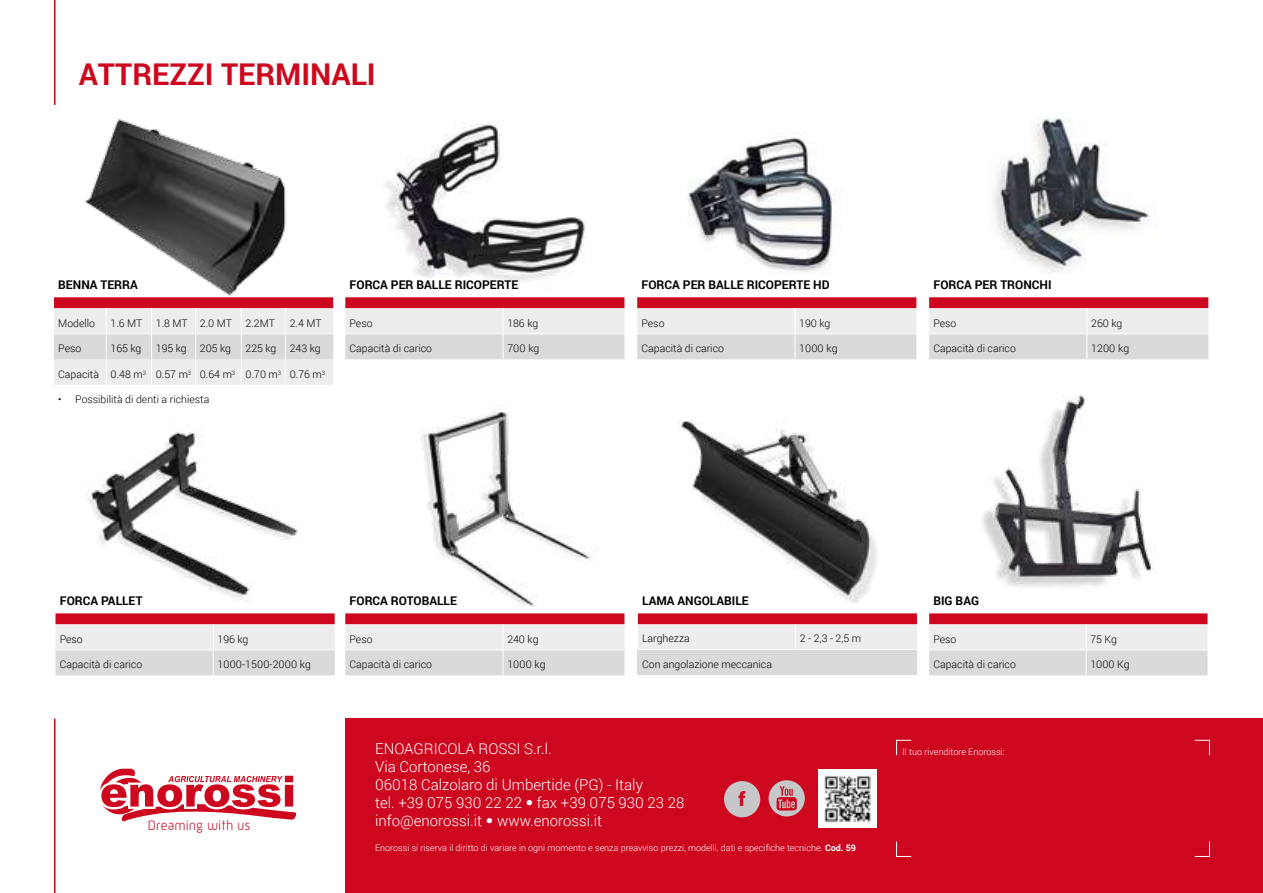
<style>
.page{position:relative;width:1263px;height:893px;background:#fff}
.page>*{position:absolute;margin:0;border:0;box-sizing:border-box;transform-origin:0 0}
.t1{font:700 30px "Roboto";color:#cd071e}
.t2{font:900 19.5px "Roboto";color:#cd071e}
.t3{font:300 15px/18px "Roboto";color:#fff}
.t4{font:300 14.1px "C32";color:#bd0a26}
.t5{font:700 12px "Roboto";color:#000}
.t6{font:300 10.5px "Roboto";color:#000}
.t7{font:300 9px "Roboto";color:#fff}
.s1{font-family:"Helvetica Neue LT Std";font-weight:400;font-stretch:condensed}
.s2{font-weight:700}
</style>
<div class="page">
<img style="left:421px;top:411px;width:177px;height:196px">
<img style="left:87px;top:425px;width:214px;height:177px">
<img style="left:687px;top:132px;width:146px;height:140px">
<div style="left:346px;top:719px;width:917px;height:174px;background:#cd071e"></div>
<hr style="left:54px;top:719px;width:1px;height:174px;background:#cd071e">
<hr style="left:54px;top:0;width:1px;height:105px;background:#cd071e">
<img style="left:678px;top:420px;width:199px;height:183px">
<img style="left:385px;top:121px;width:201px;height:160px">
<img style="left:994px;top:118px;width:158px;height:156px">
<div style="left:724px;top:781px;width:36px;height:36px;background:#c6c7c8;border-radius:50%"></div>
<img style="left:982px;top:394px;width:173px;height:193px">
<img style="left:85px;top:118px;width:202px;height:178px">
<div style="left:769px;top:780px;width:36px;height:36px;background:#c6c7c8;border-radius:50%"></div>
<svg style="left:776px;top:786px;width:21px;height:24px"></svg>
<svg style="left:100px;top:769px;width:197px;height:53px"></svg>
<img style="left:819px;top:769px;width:58px;height:58px">
<svg style="left:929px;top:613px;width:278px;height:62px"></svg>
<svg style="left:345px;top:297px;width:279px;height:62px"></svg>
<svg style="left:56px;top:613px;width:279px;height:62px"></svg>
<svg style="left:637px;top:297px;width:279px;height:62px"></svg>
<svg style="left:929px;top:297px;width:279px;height:62px"></svg>
<div style="left:638px;top:649px;width:279px;height:26px;background:#d9dadb"></div>
<svg style="left:638px;top:613px;width:279px;height:36px"></svg>
<hr style="left:638px;top:649px;width:158px;height:1px;background:#fff">
<hr style="left:796px;top:649px;width:121px;height:1px;background:#fff">
<svg style="left:345px;top:613px;width:279px;height:62px"></svg>
<svg style="left:54px;top:297px;width:279px;height:88px"></svg>
<svg style="left:896px;top:740px;width:15px;height:15px"></svg>
<svg style="left:1195px;top:740px;width:15px;height:15px"></svg>
<svg style="left:1195px;top:842px;width:15px;height:15px"></svg>
<svg style="left:896px;top:842px;width:15px;height:15px"></svg>
<h1 class="t1" style="left:79px;top:54px;width:299px">ATTREZZI TERMINALI</h1>
<p class="t5" style="left:58px;top:276px;width:81px">BENNA TERRA</p>
<p class="t6" style="left:58px;top:316px;width:38px">Modello</p>
<p class="t6" style="left:111px;top:316px;width:33px">1.6 MT</p>
<p class="t6" style="left:156px;top:316px;width:78px">1.8 MT 2.0 MT</p>
<p class="t6" style="left:246px;top:316px;width:31px">2.2MT</p>
<p class="t6" style="left:290px;top:316px;width:33px">2.4 MT</p>
<p class="t6" style="left:58px;top:341px;width:25px">Peso</p>
<p class="t6" style="left:111px;top:341px;width:32px">165 kg</p>
<p class="t6" style="left:156px;top:341px;width:77px">195 kg 205 kg</p>
<p class="t6" style="left:246px;top:341px;width:32px">225 kg</p>
<p class="t6" style="left:290px;top:341px;width:32px">243 kg</p>
<p class="t6" style="left:58px;top:367px;width:268px">Capacità 0.48 m<sup>3</sup> 0.57 m<sup>3</sup> 0.64 m<sup>3</sup> 0.70 m<sup>3</sup> 0.76 m<sup>3</sup></p>
<p class="t6" style="left:58px;top:392px;width:153px">• Possibilità di denti a richiesta</p>
<p class="t5" style="left:350px;top:276px;width:170px">FORCA PER BALLE RICOPERTE</p>
<p class="t6" style="left:350px;top:316px;width:25px">Peso</p>
<p class="t6" style="left:507px;top:316px;width:32px">186 kg</p>
<p class="t6" style="left:350px;top:341px;width:84px">Capacità di carico</p>
<p class="t6" style="left:507px;top:341px;width:34px">700 kg</p>
<p class="t5" style="left:641px;top:276px;width:190px">FORCA PER BALLE RICOPERTE HD</p>
<p class="t6" style="left:641px;top:316px;width:25px">Peso</p>
<p class="t6" style="left:799px;top:316px;width:33px">190 kg</p>
<p class="t6" style="left:641px;top:341px;width:84px">Capacità di carico</p>
<p class="t6" style="left:799px;top:341px;width:40px">1000 kg</p>
<p class="t5" style="left:933px;top:276px;width:120px">FORCA PER TRONCHI</p>
<p class="t6" style="left:933px;top:316px;width:25px">Peso</p>
<p class="t6" style="left:1091px;top:316px;width:33px">260 kg</p>
<p class="t6" style="left:933px;top:341px;width:84px">Capacità di carico</p>
<p class="t6" style="left:1091px;top:341px;width:39px">1200 kg</p>
<p class="t5" style="left:60px;top:592px;width:84px">FORCA PALLET</p>
<p class="t6" style="left:60px;top:632px;width:25px">Peso</p>
<p class="t6" style="left:218px;top:632px;width:32px">196 kg</p>
<p class="t6" style="left:60px;top:657px;width:84px">Capacità di carico</p>
<p class="t6" style="left:218px;top:657px;width:95px">1000-1500-2000 kg</p>
<h3 class="t4" style="left:148px;top:818px;width:104px">Dreaming with us</h3>
<p class="t5" style="left:350px;top:592px;width:109px">FORCA ROTOBALLE</p>
<p class="t6" style="left:350px;top:632px;width:25px">Peso</p>
<p class="t6" style="left:507px;top:632px;width:33px">240 kg</p>
<p class="t6" style="left:350px;top:657px;width:84px">Capacità di carico</p>
<p class="t6" style="left:507px;top:657px;width:40px">1000 kg</p>
<p class="t5" style="left:642px;top:592px;width:108px">LAMA ANGOLABILE</p>
<p class="t6" style="left:642px;top:631px;width:49px">Larghezza</p>
<p class="t6" style="left:800px;top:631px;width:63px">2 - 2,3 - 2,5 m</p>
<p class="t6" style="left:642px;top:656px;width:131px">Con angolazione meccanica</p>
<h3 class="t3" style="left:375px;top:739px;width:311px">ENOAGRICOLA ROSSI S.r.l.<br>Via Cortonese, 36<br>06018 Calzolaro di Umbertide (PG) - Italy<br>tel. +39 075 930 22 22 <span class="s1">•</span> fax +39 075 930 23 28 info@enorossi.it <span class="s1">•</span> www.enorossi.it</h3>
<p class="t7" style="left:375px;top:842px;width:482px">Enorossi si riserva il diritto di variare in ogni momento e senza preavviso prezzi, modelli, dati e specifiche tecniche. <span class="s2">Cod. 59</span></p>
<h2 class="t2" style="left:738px;top:786px;width:9px">f</h2>
<p class="t5" style="left:933px;top:592px;width:47px">BIG BAG</p>
<p class="t6" style="left:933px;top:632px;width:25px">Peso</p>
<p class="t6" style="left:1090px;top:632px;width:28px">75 Kg</p>
<p class="t6" style="left:933px;top:657px;width:84px">Capacità di carico</p>
<p class="t6" style="left:1090px;top:657px;width:41px">1000 Kg</p>
<p class="t7" style="left:902px;top:746px;width:104px">Il tuo rivenditore Enorossi:</p>
</div>
